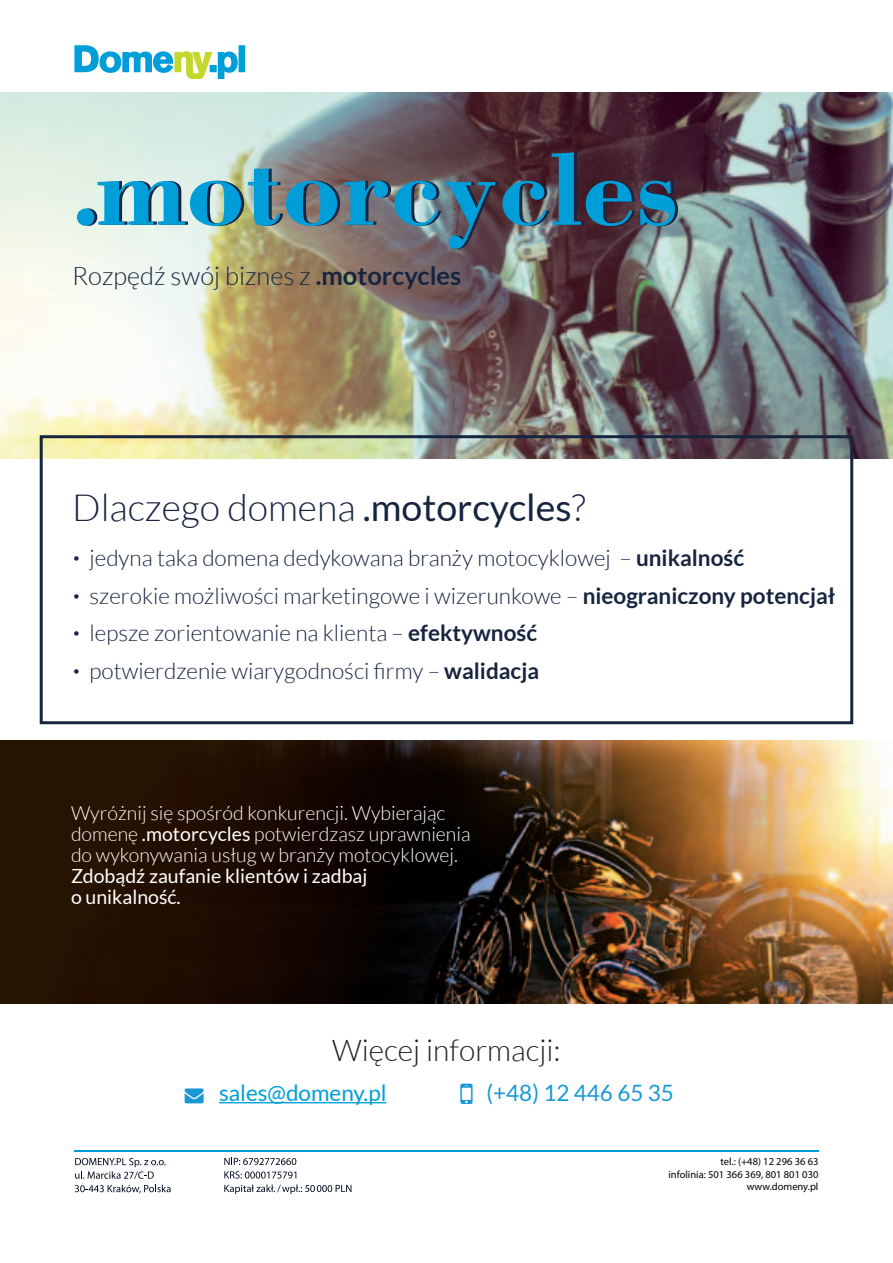
<style>
.page{position:relative;width:893px;height:1263px;background:#fff}
.page>*{position:absolute;margin:0;border:0;box-sizing:border-box;transform-origin:0 0}
.t1{font:700 109.5px "Bodoni BT";color:#009ed9}
.t2{font:300 37.5px "Lato";color:#17243f}
.t3{font:300 30px "Lato";color:#231f20}
.t4{font:300 25.5px "Lato";color:#17243f}
.t5{font:300 22.5px "Lato";color:#17243f}
.t6{font:22.5px "Lato";color:#009ed9}
.t7{font:22.5px "Lato";color:#1899d6}
.t8{font:300 19.5px/21px "Lato";color:#fff}
.t9{font:19.5px/21px "Lato";color:#fff}
.t10{font:10.5px/12.6px "Myriad Pro";color:#000001;text-align:right}
.s1{font-weight:700}
.s2{font-weight:400}
.s3{font-size:15px}
</style>
<div class="page">
<img style="left:0;top:93px;width:892px;height:366px">
<svg style="left:75px;top:1158px;width:91px;height:21px"></svg>
<svg style="left:75px;top:1185px;width:96px;height:8px"></svg>
<hr style="left:74px;top:1150px;width:744px;height:1px;background:#009ed9">
<svg style="left:224px;top:1158px;width:72px;height:7px"></svg>
<svg style="left:224px;top:1171px;width:72px;height:7px"></svg>
<svg style="left:224px;top:1184px;width:127px;height:10px"></svg>
<svg style="left:74px;top:45px;width:138px;height:34px"></svg>
<div style="left:210px;top:65px;width:7px;height:7px;background:#009ed9"></div>
<svg style="left:218px;top:52px;width:20px;height:27px"></svg>
<div style="left:239px;top:45px;width:6px;height:27px;background:#009ed9"></div>
<div style="left:40px;top:435px;width:813px;height:289px;border:3px solid #17243f"></div>
<hr style="left:219px;top:1102px;width:168px;height:1px;background:#009ed9">
<img style="left:0;top:741px;width:893px;height:262px">
<h1 class="t1" style="left:69px;top:121px;width:610px">.motorcycles</h1>
<p class="t4" style="left:72px;top:262px;width:391px">Rozpędź swój biznes z <span class="s1">.motorcycles</span></p>
<h2 class="t2" style="left:72px;top:488px;width:515px">Dlaczego domena <span class="s2">.motorcycles</span>?</h2>
<p class="t5" style="left:72px;top:546px;width:673px"><span class="s3">•</span> jedyna taka domena dedykowana branży motocyklowej – <span class="s1">unikalność</span></p>
<p class="t5" style="left:72px;top:584px;width:765px"><span class="s3">•</span> szerokie możliwości marketingowe i wizerunkowe – <span class="s1">nieograniczony potencjał</span></p>
<p class="t5" style="left:72px;top:621px;width:466px"><span class="s3">•</span> lepsze zorientowanie na klienta – <span class="s1">efektywność</span></p>
<p class="t5" style="left:72px;top:659px;width:468px"><span class="s3">•</span> potwierdzenie wiarygodności firmy – <span class="s1">walidacja</span></p>
<p class="t8" style="left:71px;top:803px;width:401px">Wyróżnij się spośród konkurencji. Wybierając domenę <span class="s2">.motorcycles</span> potwierdzasz uprawnienia do wykonywania usług w branży motocyklowej.</p>
<p class="t9" style="left:71px;top:865px;width:298px">Zdobądź zaufanie klientów i zadbaj o unikalność.</p>
<h3 class="t3" style="left:332px;top:1034px;width:230px">Więcej informacji:</h3>
<p class="t6" style="left:219px;top:1080px;width:169px">sales@domeny.pl</p>
<p class="t7" style="left:486px;top:1080px;width:189px">(+48) 12 446 65 35</p>
<p class="t10" style="left:668px;top:1155px;width:151px">tel.: (+48) 12 296 36 63<br>infolinia: 501 366 369, 801 801 030 www.domeny.pl</p>
</div>
